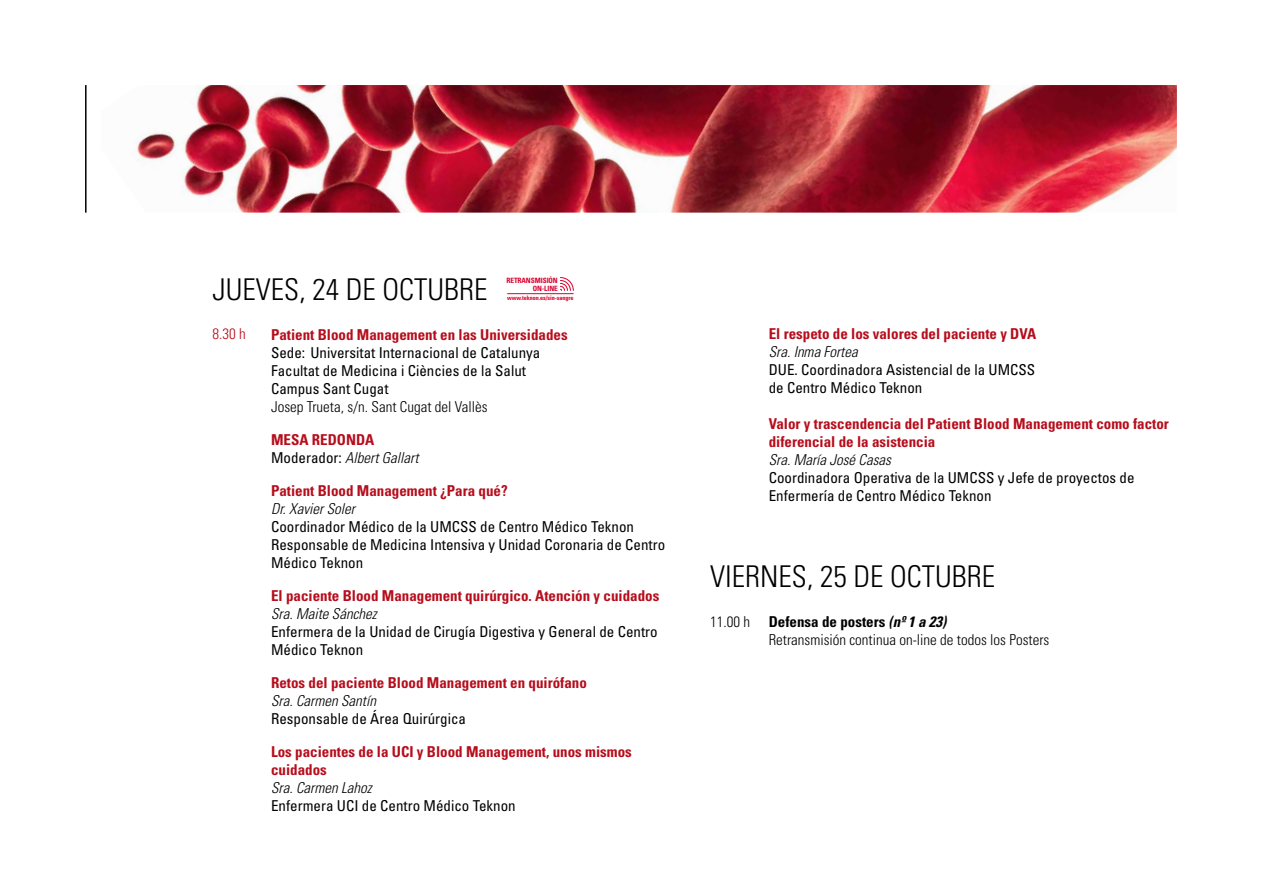
<style>
.page{position:relative;width:1263px;height:893px;background:#fff}
.page>*{position:absolute;margin:0;border:0;box-sizing:border-box;transform-origin:0 0}
.t1{font:300 condensed 30px "Univers";color:#000}
.t2{font:condensed 15px/18px "Univers";color:#000}
.t3{font:700 condensed 15px/18px "Univers";color:#b60d1c}
.t4{font:italic 300 condensed 15px/18px "Univers";color:#000}
.t5{font:300 condensed 15px/18px "Univers";color:#000}
.t6{font:300 condensed 15px "Univers";color:#b60d1c}
.t7{font:700 condensed 7.35px/8.1px "Univers";letter-spacing:-.01em;color:#dc002e;text-align:center}
.t8{font:700 condensed 6.15px "Univers";letter-spacing:-.01em;color:#dc002e}
.s1{font-weight:700;font-style:normal;color:#b60d1c}
.s2{font-weight:400;font-style:normal}
.s3{font-weight:700}
.s4{font-weight:700;font-style:italic}
</style>
<div class="page">
<hr style="left:85px;top:85px;width:2px;height:128px;background:#000">
<img style="left:135px;top:85px;width:1042px;height:128px">
<hr style="left:507px;top:293px;width:67px;height:1px;background:#dc002e">
<svg style="left:560px;top:277px;width:14px;height:14px"></svg>
<h1 class="t1" style="left:213px;top:271px;width:276px">JUEVES, 24 DE OCTUBRE</h1>
<p class="t7" style="left:506px;top:276px;width:5px">RETR</p>
<p class="t7" style="left:522px;top:276px;width:37px">ANSMISIÓN<br>ON-LINE</p>
<p class="t8" style="left:507px;top:294px;width:68px">www.teknon.es/sin-sangre</p>
<p class="t6" style="left:213px;top:325px;width:35px">8.30 h</p>
<p class="t3" style="left:271px;top:325px;width:298px">Patient Blood Management en las Universidades</p>
<p class="t2" style="left:271px;top:343px;width:271px">Sede: Universitat Internacional de Catalunya<br>Facultat de Medicina i Ciències de la Salut<br>Campus Sant Cugat</p>
<p class="t5" style="left:271px;top:397px;width:218px">Josep Trueta, s/n. Sant Cugat del Vallès</p>
<p class="t3" style="left:271px;top:430px;width:51px">MESA REDOND</p>
<p class="t4" style="left:271px;top:430px;width:149px;text-indent:94px"><span class="s1">A<br></span><span class="s2">Moderador:</span> Albert Gallart</p>
<p class="t3" style="left:271px;top:481px;width:238px">Patient Blood Management ¿Para qué?</p>
<p class="t4" style="left:271px;top:499px;width:85px">Dr. Xavier Soler</p>
<p class="t2" style="left:271px;top:517px;width:396px">Coordinador Médico de la UMCSS de Centro Médico Teknon<br>Responsable de Medicina Intensiva y Unidad Coronaria de Centro<br>Médico Teknon</p>
<p class="t3" style="left:271px;top:586px;width:390px">El paciente Blood Management quirúrgico. Atención y cuidados</p>
<p class="t4" style="left:271px;top:604px;width:107px">Sra. Maite Sánchez</p>
<p class="t2" style="left:271px;top:622px;width:388px">Enfermera de la Unidad de Cirugía Digestiva y General de Centro<br>Médico Teknon</p>
<p class="t3" style="left:271px;top:673px;width:317px">Retos del paciente Blood Management en quirófano</p>
<p class="t4" style="left:271px;top:691px;width:106px">Sra. Carmen Santín</p>
<p class="t2" style="left:271px;top:709px;width:196px">Responsable de Área Quirúrgica</p>
<p class="t3" style="left:271px;top:742px;width:362px">Los pacientes de la UCI y Blood Management, unos mismos cuidados</p>
<p class="t4" style="left:271px;top:778px;width:102px">Sra. Carmen Lahoz</p>
<p class="t2" style="left:271px;top:796px;width:246px">Enfermera UCI de Centro Médico Teknon</p>
<p class="t3" style="left:769px;top:324px;width:269px">El respeto de los valores del paciente y DVA</p>
<p class="t4" style="left:769px;top:343px;width:91px">Sra. Inma Fortea</p>
<p class="t2" style="left:769px;top:360px;width:268px">DUE. Coordinadora Asistencial de la UMCSS de Centro Médico Teknon</p>
<p class="t3" style="left:769px;top:414px;width:402px">Valor y trascendencia del Patient Blood Management como factor diferencial de la asistencia</p>
<p class="t4" style="left:769px;top:451px;width:124px">Sra. María José Casas</p>
<p class="t2" style="left:769px;top:468px;width:367px">Coordinadora Operativa de la UMCSS y Jefe de proyectos de<br>Enfermería de Centro Médico Teknon</p>
<h1 class="t1" style="left:710px;top:558px;width:286px">VIERNES, 25 DE OCTUBRE</h1>
<p class="t5" style="left:710px;top:613px;width:41px">11.00 h</p>
<p class="t5" style="left:769px;top:613px;width:282px"><span class="s3">Defensa de posters</span> <span class="s4">(nº 1 a 23)<br></span>Retransmisión continua on-line de todos los Posters</p>
</div>
